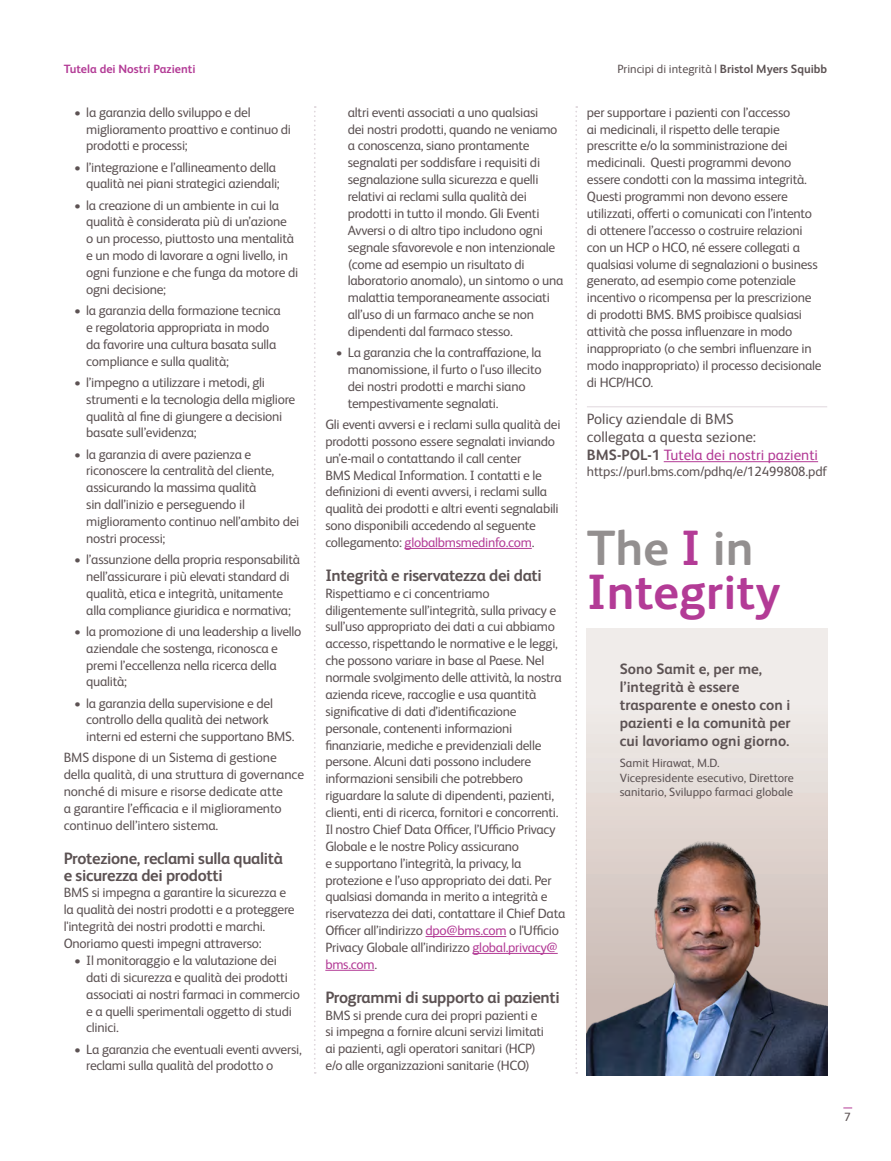
<style>
.page{position:relative;width:891px;height:1161px;background:#fff}
.page>*{position:absolute;margin:0;border:0;box-sizing:border-box;transform-origin:0 0}
.Subhead{font:700 49.65px "BMS Humanity";color:#b33b96}
.Subhead-2{font:700 49.65px "BMS Humanity";color:#938f8f}
.Subhead-3{font:700 16.5px/17px "BMS Humanity";letter-spacing:-.02em;color:#5c5253}
.Subhead-4{font:700 15px/18px "BMS Humanity";color:#5c5253}
.policy{font:15px/18px "BMS Humanity";color:#5c5253}
.Body_Text{font:15px "BMS Humanity";color:#b33b96}
.Body_Text-2{font:13.5px/16.8px "BMS Humanity";letter-spacing:-.02em;color:#5c5253}
.NEW_BODY{font:13.5px/17px "BMS Humanity";letter-spacing:-.02em;color:#5c5253}
.Body_Text-3{font:12px/14.4px "BMS Humanity";color:#5c5253}
.Section_Title{font:700 12px "BMS Humanity";color:#b33b96}
.s1{color:#b33b96}
.s2{font-weight:700}
.s3{font-weight:700;color:#5c5253}
</style>
<div class="page">
<hr style="left:405px;top:548px;width:127px;height:1px;background:#b33b96">
<hr style="left:426px;top:936px;width:80px;height:1px;background:#b33b96">
<hr style="left:473px;top:953px;width:85px;height:1px;background:#b33b96">
<hr style="left:325px;top:970px;width:49px;height:1px;background:#b33b96">
<hr style="left:587px;top:406px;width:240px;height:1px;background:#e0d8dd">
<hr style="left:664px;top:461px;width:154px;height:1px;background:#b33b96">
<svg style="left:314px;top:106px;width:2px;height:968px"></svg>
<svg style="left:576px;top:106px;width:1px;height:968px"></svg>
<svg style="left:587px;top:628px;width:240px;height:208px;background:#eae4e1"></svg>
<hr style="left:0;top:256px;width:1px;height:235px;background:#461e11">
<img style="left:587px;top:836px;width:240px;height:240px">
<p class="Section_Title" style="left:64px;top:60px;width:133px">Tutela dei Nostri Pazienti</p>
<p class="Body_Text-2" style="left:86px;top:103px;width:206px;text-indent:-12px">• la garanzia dello sviluppo e del miglioramento proattivo e continuo di prodotti e processi;</p>
<p class="Body_Text-2" style="left:74px;top:158px;width:207px;text-align:right">• l’integrazione e l’allineamento della qualità nei piani strategici aziendali;</p>
<p class="Body_Text-2" style="left:86px;top:196px;width:213px;text-indent:-12px">• la creazione di un ambiente in cui la qualità è considerata più di un’azione<br>o un processo, piuttosto una mentalità e un modo di lavorare a ogni livello, in ogni funzione e che funga da motore di ogni decisione;</p>
<p class="Body_Text-2" style="left:86px;top:301px;width:196px;text-indent:-12px">• la garanzia della formazione tecnica e regolatoria appropriata in modo da favorire una cultura basata sulla compliance e sulla qualità;</p>
<p class="Body_Text-2" style="left:86px;top:373px;width:210px;text-indent:-12px">• l’impegno a utilizzare i metodi, gli strumenti e la tecnologia della migliore qualità al fine di giungere a decisioni basate sull’evidenza;</p>
<p class="Body_Text-2" style="left:86px;top:445px;width:215px;text-indent:-12px">• la garanzia di avere pazienza e riconoscere la centralità del cliente, assicurando la massima qualità<br>sin dall’inizio e perseguendo il miglioramento continuo nell’ambito dei nostri processi;</p>
<p class="Body_Text-2" style="left:74px;top:550px;width:227px;text-align:center">• l’assunzione della propria responsabilità nell’assicurare i più elevati standard di qualità, etica e integrità, unitamente<br>alla compliance giuridica e normativa;</p>
<p class="Body_Text-2" style="left:86px;top:622px;width:217px;text-indent:-12px">• la promozione di una leadership a livello aziendale che sostenga, riconosca e premi l’eccellenza nella ricerca della qualità;</p>
<p class="Body_Text-2" style="left:86px;top:694px;width:210px;text-indent:-12px">• la garanzia della supervisione e del controllo della qualità dei network interni ed esterni che supportano BMS.</p>
<p class="NEW_BODY" style="left:64px;top:748px;width:242px">BMS dispone di un Sistema di gestione della qualità, di una struttura di governance nonché di misure e risorse dedicate atte<br>a garantire l’efficacia e il miglioramento continuo dell’intero sistema.</p>
<p class="Subhead-3" style="left:64px;top:849px;width:221px">Protezione, reclami sulla qualità e sicurezza dei prodotti</p>
<p class="NEW_BODY" style="left:64px;top:883px;width:232px">BMS si impegna a garantire la sicurezza e la qualità dei nostri prodotti e a proteggere l'integrità dei nostri prodotti e marchi.<br>Onoriamo questi impegni attraverso:</p>
<p class="Body_Text-2" style="left:86px;top:951px;width:215px;text-indent:-12px">• Il monitoraggio e la valutazione dei dati di sicurezza e qualità dei prodotti associati ai nostri farmaci in commercio e a quelli sperimentali oggetto di studi clinici.</p>
<p class="Body_Text-2" style="left:86px;top:1040px;width:217px;text-indent:-12px">• La garanzia che eventuali eventi avversi, reclami sulla qualità del prodotto o</p>
<p class="Body_Text-2" style="left:348px;top:103px;width:217px">altri eventi associati a uno qualsiasi<br>dei nostri prodotti, quando ne veniamo a conoscenza, siano prontamente segnalati per soddisfare i requisiti di segnalazione sulla sicurezza e quelli relativi ai reclami sulla qualità dei prodotti in tutto il mondo. Gli Eventi Avversi o di altro tipo includono ogni segnale sfavorevole e non intenzionale (come ad esempio un risultato di laboratorio anomalo), un sintomo o una malattia temporaneamente associati all’uso di un farmaco anche se non dipendenti dal farmaco stesso.</p>
<p class="Body_Text-2" style="left:348px;top:343px;width:195px;text-indent:-12px">• La garanzia che la contraffazione, la manomissione, il furto o l'uso illecito dei nostri prodotti e marchi siano tempestivamente segnalati.</p>
<p class="NEW_BODY" style="left:325px;top:415px;width:237px">Gli eventi avversi e i reclami sulla qualità dei prodotti possono essere segnalati inviando un’e-mail o contattando il call center<br>BMS Medical Information. I contatti e le definizioni di eventi avversi, i reclami sulla qualità dei prodotti e altri eventi segnalabili sono disponibili accedendo al seguente collegamento: <span class="s1">globalbmsmedinfo.com</span>.</p>
<p class="Subhead-3" style="left:325px;top:566px;width:218px">Integrità e riservatezza dei dati</p>
<p class="Body_Text-2" style="left:325px;top:584px;width:242px">Rispettiamo e ci concentriamo diligentemente sull’integrità, sulla privacy e sull’uso appropriato dei dati a cui abbiamo accesso, rispettando le normative e le leggi, che possono variare in base al Paese. Nel normale svolgimento delle attività, la nostra azienda riceve, raccoglie e usa quantità significative di dati d’identificazione personale, contenenti informazioni finanziarie, mediche e previdenziali delle persone. Alcuni dati possono includere informazioni sensibili che potrebbero riguardare la salute di dipendenti, pazienti, clienti, enti di ricerca, fornitori e concorrenti.<br>Il nostro Chief Data Officer, l’Ufficio Privacy Globale e le nostre Policy assicurano<br>e supportano l’integrità, la privacy, la protezione e l’uso appropriato dei dati. Per qualsiasi domanda in merito a integrità e riservatezza dei dati, contattare il Chief Data Officer all’indirizzo <span class="s1">dpo@bms.com</span> o l'Ufficio Privacy Globale all’indirizzo <span class="s1">global.privacy@ bms.com</span>.</p>
<p class="Subhead-3" style="left:325px;top:988px;width:236px">Programmi di supporto ai pazienti</p>
<p class="Body_Text-2" style="left:325px;top:1006px;width:220px">BMS si prende cura dei propri pazienti e si impegna a fornire alcuni servizi limitati ai pazienti, agli operatori sanitari (HCP) e/o alle organizzazioni sanitarie (HCO)</p>
<p class="Body_Text-3" style="left:617px;top:61px;width:211px">Principi di integrità | <span class="s2">Bristol Myers Squibb</span></p>
<p class="Body_Text-2" style="left:587px;top:103px;width:236px">per supportare i pazienti con l’accesso<br>ai medicinali, il rispetto delle terapie prescritte e/o la somministrazione dei medicinali. Questi programmi devono essere condotti con la massima integrità.<br>Questi programmi non devono essere utilizzati, offerti o comunicati con l’intento di ottenere l’accesso o costruire relazioni con un HCP o HCO, né essere collegati a qualsiasi volume di segnalazioni o business generato, ad esempio come potenziale incentivo o ricompensa per la prescrizione di prodotti BMS. BMS proibisce qualsiasi attività che possa influenzare in modo inappropriato (o che sembri influenzare in modo inappropriato) il processo decisionale di HCP/HCO.</p>
<p class="policy" style="left:587px;top:409px;width:171px">Policy aziendale di BMS collegata a questa sezione:</p>
<p class="Body_Text" style="left:587px;top:444px;width:233px"><span class="s3">BMS-POL-1</span> Tutela dei nostri pazienti</p>
<p class="Body_Text-2" style="left:587px;top:462px;width:242px">https://purl.bms.com/pdhq/e/12499808.pdf</p>
<p class="Subhead-2" style="left:587px;top:513px;width:168px">The <span class="s1">I</span> in</p>
<p class="Subhead" style="left:587px;top:557px;width:195px">Integrity</p>
<p class="Subhead-4" style="left:620px;top:659px;width:172px">Sono Samit e, per me, l’integrità è essere trasparente e onesto con i pazienti e la comunità per cui lavoriamo ogni giorno.</p>
<p class="Body_Text-3" style="left:620px;top:755px;width:176px">Samit Hirawat, M.D.<br>Vicepresidente esecutivo, Direttore sanitario, Sviluppo farmaci globale</p>
<p class="Body_Text-3" style="left:844px;top:1109px;width:8px">7</p>
</div>
